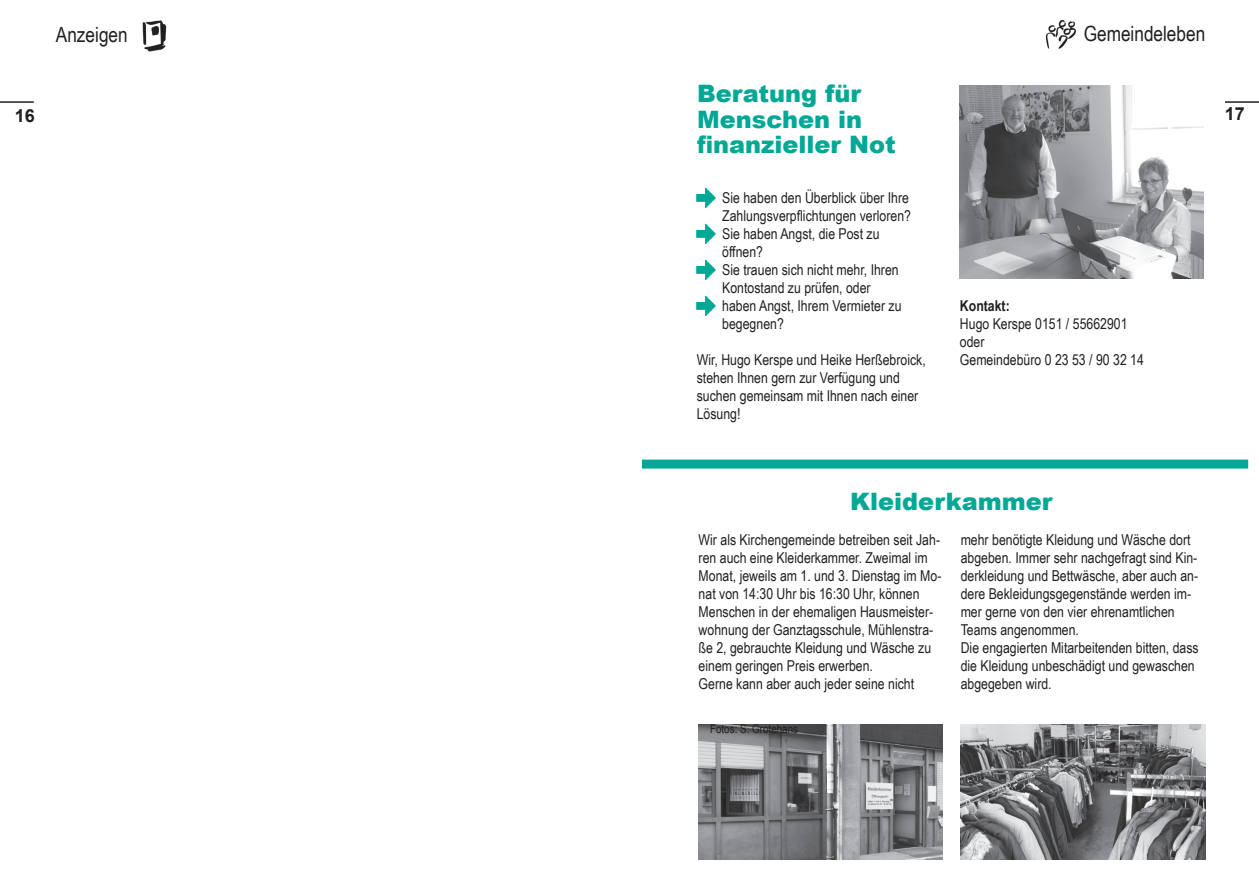
<style>
.page{position:relative;width:1259px;height:893px;background:#fff}
.page>*{position:absolute;margin:0;border:0;box-sizing:border-box;transform-origin:0 0}
.t1{font:900 24px/25.5px "Arial";color:#00a895}
.t2{font:21px "Arial Narrow";color:#231f20}
.t3{font:700 18px "Arial";color:#231f20}
.t4{font:15px/18px "Arial Narrow";color:#231f20}
.t5{font:700 15px "Arial Narrow";color:#231f20}
.t6{font:12px "Arial Narrow";color:#231f20}
</style>
<div class="page">
<hr style="left:0;top:101px;width:34px;height:2px;background:#231f20">
<hr style="left:1225px;top:101px;width:34px;height:2px;background:#231f20">
<img style="left:142px;top:21px;width:25px;height:30px">
<img style="left:1046px;top:21px;width:29px;height:28px">
<div style="left:642px;top:460px;width:606px;height:9px;background:#00a895"></div>
<img style="left:960px;top:724px;width:245px;height:136px">
<img style="left:698px;top:724px;width:244px;height:136px">
<svg style="left:696px;top:260px;width:19px;height:20px"></svg>
<svg style="left:696px;top:296px;width:19px;height:20px"></svg>
<svg style="left:696px;top:224px;width:19px;height:20px"></svg>
<svg style="left:696px;top:188px;width:19px;height:20px"></svg>
<img style="left:959px;top:85px;width:244px;height:194px">
<h2 class="t2" style="left:56px;top:27px;width:73px">Anzeigen</h2>
<h2 class="t2" style="left:1083px;top:25px;width:123px">Gemeindeleben</h2>
<h1 class="t1" style="left:697px;top:83px;width:200px">Beratung für<br>Menschen in finanzieller Not</h1>
<p class="t3" style="left:15px;top:109px;width:22px">16</p>
<p class="t3" style="left:1225px;top:107px;width:22px">17</p>
<p class="t4" style="left:722px;top:190px;width:190px">Sie haben den Überblick über Ihre<br>Zahlungsverpflichtungen verloren?<br>Sie haben Angst, die Post zu öffnen?<br>Sie trauen sich nicht mehr, Ihren<br>Kontostand zu prüfen, oder<br>haben Angst, Ihrem Vermieter zu begegnen?</p>
<p class="t4" style="left:697px;top:352px;width:231px">Wir, Hugo Kerspe und Heike Herßebroick, stehen Ihnen gern zur Verfügung und suchen gemeinsam mit Ihnen nach einer<br>Lösung!</p>
<p class="t5" style="left:960px;top:300px;width:51px">Kontakt:</p>
<p class="t4" style="left:960px;top:316px;width:186px">Hugo Kerspe 0151 / 55662901 oder<br>Gemeindebüro 0 23 53 / 90 32 14</p>
<h1 class="t1" style="left:850px;top:491px;width:204px">Kleiderkammer</h1>
<p class="t4" style="left:698px;top:532px;width:244px">Wir als Kirchengemeinde betreiben seit Jah&shy;ren auch eine Kleiderkammer. Zweimal im Monat, jeweils am 1. und 3. Dienstag im Mo&shy;nat von 14:30 Uhr bis 16:30 Uhr, können Menschen in der ehemaligen Hausmeister&shy;wohnung der Ganztagsschule, Mühlenstra&shy;ße 2, gebrauchte Kleidung und Wäsche zu einem geringen Preis erwerben.<br>Gerne kann aber auch jeder seine nicht</p>
<p class="t4" style="left:960px;top:532px;width:239px">mehr benötigte Kleidung und Wäsche dort abgeben. Immer sehr nachgefragt sind Kin&shy;derkleidung und Bettwäsche, aber auch an&shy;dere Bekleidungsgegenstände werden im&shy;mer gerne von den vier ehrenamtlichen Teams angenommen.<br>Die engagierten Mitarbeitenden bitten, dass die Kleidung unbeschädigt und gewaschen abgegeben wird.</p>
<p class="t6" style="left:710px;top:724px;width:90px">Fotos: S. Grotehans</p>
</div>
